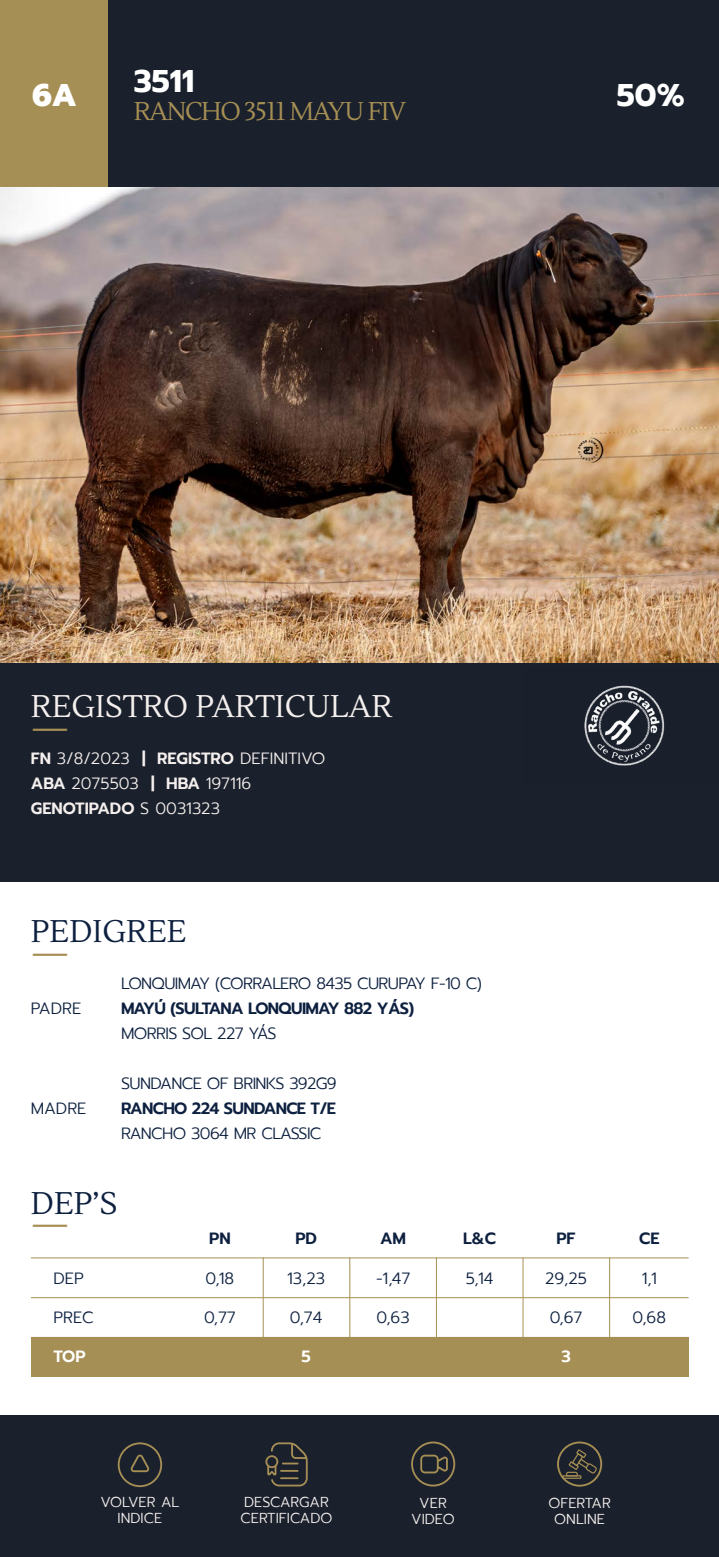
<style>
.page{position:relative;width:719px;height:1557px;background:#fff}
.page>*{position:absolute;margin:0;border:0;box-sizing:border-box;transform-origin:0 0}
.t1{font:31.25px "Lustria";color:#f5f0ee}
.t2{font:31.25px "Lustria";color:#0d203f}
.t3{font:700 31.25px "Prompt";color:#fff}
.t4{font:31.25px "Lustria";color:#a68f54}
.t5{font:800 31.25px "Prompt";color:#fff}
.t6{font:25.62px "Lustria";letter-spacing:-.05em;color:#a68f54}
.t7{font:300 16.25px "Prompt";letter-spacing:-.04em;color:#0d203f}
.t8{font:300 16.25px/25px "Prompt";color:#f5f0ee}
.t9{font:600 16.25px "Prompt";letter-spacing:-.04em;color:#0d203f}
.t10{font:600 16.25px "Prompt";color:#fff}
.t11{font:300 14.38px/16.2px "Prompt";color:#f5f0ee;text-align:center}
.s1{font-weight:600}
</style>
<div class="page">
<div style="left:0;top:0;width:718px;height:188px;background:#1a202c"></div>
<div style="left:0;top:0;width:107px;height:188px;background:#a68f54"></div>
<div style="left:0;top:662px;width:718px;height:219px;background:#1a202c"></div>
<img style="left:584px;top:685px;width:81px;height:81px">
<div style="left:31px;top:1336px;width:657px;height:40px;background:#a68f54"></div>
<hr style="left:31px;top:1297px;width:657px;height:1px;background:#a68f54">
<hr style="left:31px;top:1257px;width:657px;height:1px;background:#a68f54">
<hr style="left:263px;top:1257px;width:1px;height:80px;background:#a68f54">
<hr style="left:349px;top:1257px;width:1px;height:80px;background:#a68f54">
<hr style="left:436px;top:1257px;width:1px;height:80px;background:#a68f54">
<hr style="left:522px;top:1257px;width:1px;height:80px;background:#a68f54">
<hr style="left:609px;top:1257px;width:1px;height:80px;background:#a68f54">
<div style="left:0;top:1414px;width:718px;height:142px;background:#1a202c"></div>
<svg style="left:411px;top:1441px;width:44px;height:45px"></svg>
<img style="left:0;top:188px;width:718px;height:474px">
<svg style="left:265px;top:1442px;width:42px;height:44px"></svg>
<svg style="left:118px;top:1442px;width:44px;height:44px"></svg>
<svg style="left:562px;top:1449px;width:34px;height:29px"></svg>
<div style="left:556px;top:1441px;width:45px;height:45px;border:2px solid #a68e53;border-radius:50%"></div>
<h1 class="t5" style="left:32px;top:71px;width:46px">6A</h1>
<h1 class="t3" style="left:134px;top:58px;width:62px">3511</h1>
<h2 class="t6" style="left:134px;top:95px;width:273px">RANCHO 3511 MAYU FIV</h2>
<h1 class="t3" style="left:616px;top:71px;width:69px">50%</h1>
<h1 class="t1" style="left:31px;top:687px;width:362px">REGISTRO PARTICULAR</h1>
<h1 class="t4" style="left:31px;top:709px;width:40px">—</h1>
<p class="t8" style="left:31px;top:746px;width:296px"><span class="s1">FN</span> 3/8/2023 <span class="s1">| REGISTRO</span> DEFINITIVO<br><span class="s1">ABA</span> 2075503 <span class="s1">| HBA</span> 197116<br><span class="s1">GENOTIPADO</span> S 0031323</p>
<h1 class="t2" style="left:31px;top:912px;width:157px">PEDIGREE</h1>
<h1 class="t4" style="left:31px;top:934px;width:40px">—</h1>
<p class="t7" style="left:121px;top:972px;width:362px">LONQUIMAY (CORRALERO 8435 CURUPAY F-10 C)</p>
<p class="t7" style="left:31px;top:997px;width:52px">PADRE</p>
<p class="t9" style="left:121px;top:996px;width:294px">MAYÚ (SULTANA LONQUIMAY 882 YÁS)</p>
<p class="t7" style="left:121px;top:1022px;width:157px">MORRIS SOL 227 YÁS</p>
<p class="t7" style="left:121px;top:1072px;width:217px">SUNDANCE OF BRINKS 392G9</p>
<p class="t7" style="left:31px;top:1097px;width:57px">MADRE</p>
<p class="t9" style="left:121px;top:1096px;width:216px">RANCHO 224 SUNDANCE T/E</p>
<p class="t7" style="left:121px;top:1122px;width:202px">RANCHO 3064 MR CLASSIC</p>
<h1 class="t2" style="left:31px;top:1183px;width:88px">DEP’S</h1>
<h1 class="t4" style="left:31px;top:1205px;width:40px">—</h1>
<p class="t7" style="left:53px;top:1266px;width:32px">DEP</p>
<p class="t7" style="left:53px;top:1306px;width:42px">PREC</p>
<p class="t10" style="left:53px;top:1344px;width:34px">TOP</p>
<p class="t9" style="left:209px;top:1226px;width:23px">PN</p>
<p class="t7" style="left:205px;top:1266px;width:30px">0,18</p>
<p class="t7" style="left:204px;top:1306px;width:33px">0,77</p>
<p class="t9" style="left:295px;top:1226px;width:23px">PD</p>
<p class="t7" style="left:287px;top:1266px;width:39px">13,23</p>
<p class="t7" style="left:290px;top:1306px;width:34px">0,74</p>
<p class="t10" style="left:301px;top:1344px;width:11px">5</p>
<p class="t9" style="left:380px;top:1226px;width:27px">AM</p>
<p class="t7" style="left:376px;top:1266px;width:36px">-1,47</p>
<p class="t7" style="left:376px;top:1306px;width:34px">0,63</p>
<p class="t9" style="left:463px;top:1226px;width:34px">L&amp;C</p>
<p class="t7" style="left:465px;top:1266px;width:29px">5,14</p>
<p class="t9" style="left:556px;top:1226px;width:21px">PF</p>
<p class="t7" style="left:544px;top:1266px;width:43px">29,25</p>
<p class="t7" style="left:549px;top:1306px;width:34px">0,67</p>
<p class="t10" style="left:561px;top:1344px;width:11px">3</p>
<p class="t9" style="left:638px;top:1226px;width:22px">CE</p>
<p class="t7" style="left:641px;top:1266px;width:16px">1,1</p>
<p class="t7" style="left:632px;top:1306px;width:35px">0,68</p>
<p class="t11" style="left:100px;top:1493px;width:80px">VOLVER AL<br>INDICE</p>
<p class="t11" style="left:548px;top:1494px;width:64px">OFERTAR<br>ONLINE</p>
<p class="t11" style="left:240px;top:1493px;width:93px;text-align:left">DESCARGAR<br>CERTIFICADO</p>
<p class="t11" style="left:411px;top:1494px;width:45px">VER<br>VIDEO</p>
</div>
